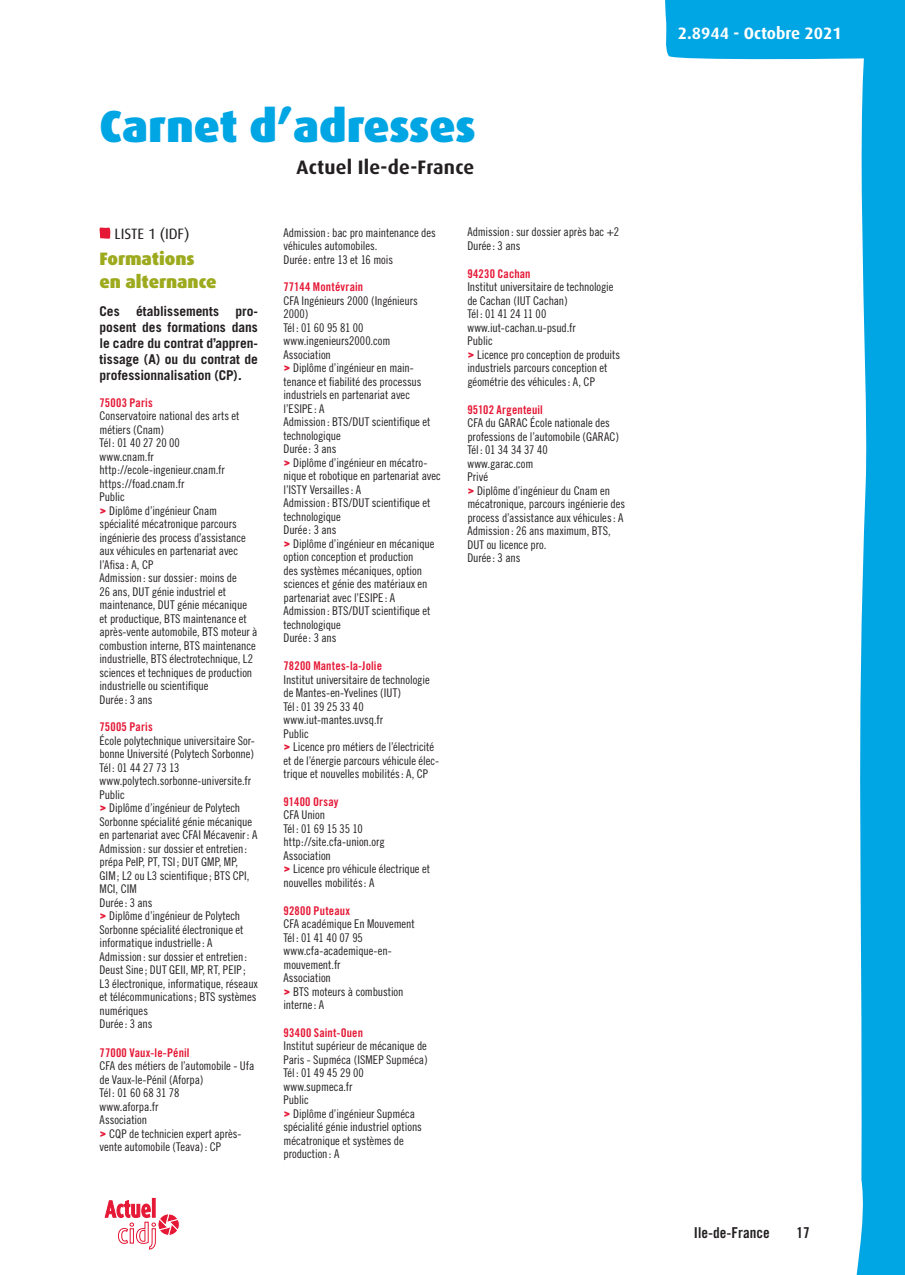
<style>
.page{position:relative;width:905px;height:1275px;background:#fff}
.page>*{position:absolute;margin:0;border:0;box-sizing:border-box;transform-origin:0 0}
.t1{font:900 45px "Dax";color:#00a5e3}
.t2{font:700 19.5px "Dax";letter-spacing:.01em;color:#231f20}
.t3{font:900 18px/22.5px "Dax";letter-spacing:-.005em;color:#9daa1d}
.t4{font:700 16.5px "Dax";color:#fff}
.t5{font:15px "Trade Gothic Bold Cond Twenty";color:#231f20}
.t6{font:15px "Dax";color:#231f20}
.t7{font:700 13.5px/15.8px "Trade Gothic";letter-spacing:-.005em;color:#231f20;text-align:justify}
.t8{font:12px/13.5px "Trade Gothic Cond Eighteen";letter-spacing:-.005em;color:#231f20}
.t9{font:12px "Trade Gothic Bold Cond Twenty";letter-spacing:.015em;color:#e51836}
.s1{font-family:"Dax";font-weight:900;color:#e51836}
</style>
<div class="page">
<div style="left:152px;top:1198px;width:3px;height:19px;border:1px solid #e51836"></div>
<svg style="left:105px;top:1200px;width:75px;height:49px"></svg>
<svg style="left:856px;top:61px;width:49px;height:1214px;fill:#00a5e3"></svg>
<svg style="left:99px;top:227px;width:12px;height:12px"></svg>
<div style="left:665px;top:0;width:240px;height:61px;background:#00a5e3"></div>
<svg style="left:898px;top:1268px;width:7px;height:7px"></svg>
<h1 class="t1" style="left:100px;top:100px;width:378px">Carnet d’adresses</h1>
<p class="t6" style="left:114px;top:225px;width:76px">LISTE 1 (IDF)</p>
<h3 class="t3" style="left:100px;top:248px;width:118px">Formations en alternance</h3>
<p class="t7" style="left:100px;top:304px;width:160px">Ces établissements pro&shy;posent des formations dans le cadre du contrat d’appren&shy;tissage (A) ou du contrat de professionnalisation (CP).</p>
<p class="t9" style="left:100px;top:395px;width:55px">75003 Paris</p>
<p class="t8" style="left:100px;top:409px;width:160px">Conservatoire national des arts et métiers (Cnam)<br>Tél: 01 40 27 20 00<br>www.cnam.fr http://ecole-ingenieur.cnam.fr https://foad.cnam.fr<br>Public<br><span class="s1">&gt;</span> Diplôme d’ingénieur Cnam spécialité mécatronique parcours ingénierie des process d’assistance aux véhicules en partenariat avec l’Afisa: A, CP<br>Admission: sur dossier: moins de<br>26 ans, DUT génie industriel et maintenance, DUT génie mécanique et productique, BTS maintenance et après-vente automobile, BTS moteur à combustion interne, BTS maintenance industrielle, BTS électrotechnique, L2 sciences et techniques de production industrielle ou scientifique<br>Durée: 3 ans</p>
<p class="t9" style="left:100px;top:720px;width:55px">75005 Paris</p>
<p class="t8" style="left:100px;top:734px;width:160px">École polytechnique universitaire Sor&shy;bonne Université (Polytech Sorbonne)<br>Tél: 01 44 27 73 13 www.polytech.sorbonne-universite.fr<br>Public<br><span class="s1">&gt;</span> Diplôme d’ingénieur de Polytech<br>Sorbonne spécialité génie mécanique en partenariat avec CFAI Mécavenir: A<br>Admission: sur dossier et entretien : prépa PeIP, PT, TSI; DUT GMP, MP,<br>GIM; L2 ou L3 scientifique; BTS CPI,<br>MCI, CIM<br>Durée: 3 ans<br><span class="s1">&gt;</span> Diplôme d’ingénieur de Polytech<br>Sorbonne spécialité électronique et informatique industrielle: A<br>Admission: sur dossier et entretien :<br>Deust Sine; DUT GEII, MP, RT, PEIP ;<br>L3 électronique, informatique, réseaux et télécommunications; BTS systèmes numériques<br>Durée: 3 ans</p>
<p class="t9" style="left:100px;top:1045px;width:91px">77000 Vaux-le-Pénil</p>
<p class="t8" style="left:100px;top:1059px;width:156px">CFA des métiers de l’automobile - Ufa de Vaux-le-Pénil (Aforpa)<br>Tél: 01 60 68 31 78<br>www.aforpa.fr<br>Association<br><span class="s1">&gt;</span> CQP de technicien expert après&shy;vente automobile (Teava): CP</p>
<h2 class="t2" style="left:297px;top:156px;width:179px">Actuel Ile-de-France</h2>
<p class="t8" style="left:283px;top:225px;width:154px">Admission: bac pro maintenance des véhicules automobiles.<br>Durée: entre 13 et 16 mois</p>
<p class="t9" style="left:283px;top:280px;width:81px">77144 Montévrain</p>
<p class="t8" style="left:283px;top:294px;width:159px">CFA Ingénieurs 2000 (Ingénieurs<br>2000)<br>Tél: 01 60 95 81 00 www.ingenieurs2000.com<br>Association<br><span class="s1">&gt;</span> Diplôme d’ingénieur en main&shy;tenance et fiabilité des processus industriels en partenariat avec l’ESIPE: A<br>Admission: BTS/DUT scientifique et technologique<br>Durée: 3 ans<br><span class="s1">&gt;</span> Diplôme d’ingénieur en mécatro&shy;nique et robotique en partenariat avec l’ISTY Versailles: A<br>Admission: BTS/DUT scientifique et technologique<br>Durée: 3 ans<br><span class="s1">&gt;</span> Diplôme d’ingénieur en mécanique option conception et production<br>des systèmes mécaniques, option sciences et génie des matériaux en partenariat avec l’ESIPE: A<br>Admission: BTS/DUT scientifique et technologique<br>Durée: 3 ans</p>
<p class="t9" style="left:283px;top:658px;width:100px">78200 Mantes-la-Jolie</p>
<p class="t8" style="left:283px;top:672px;width:157px">Institut universitaire de technologie de Mantes-en-Yvelines (IUT)<br>Tél: 01 39 25 33 40 www.iut-mantes.uvsq.fr<br>Public<br><span class="s1">&gt;</span> Licence pro métiers de l’électricité et de l’énergie parcours véhicule élec&shy;trique et nouvelles mobilités: A, CP</p>
<p class="t9" style="left:283px;top:794px;width:57px">91400 Orsay</p>
<p class="t8" style="left:283px;top:808px;width:148px">CFA Union<br>Tél: 01 69 15 35 10 http://site.cfa-union.org<br>Association<br><span class="s1">&gt;</span> Licence pro véhicule électrique et nouvelles mobilités: A</p>
<p class="t9" style="left:283px;top:903px;width:68px">92800 Puteaux</p>
<p class="t8" style="left:283px;top:917px;width:133px">CFA académique En Mouvement<br>Tél: 01 41 40 07 95 www.cfa-academique-en&shy;mouvement.fr<br>Association<br><span class="s1">&gt;</span> BTS moteurs à combustion interne : A</p>
<p class="t9" style="left:283px;top:1025px;width:81px">93400 Saint-Ouen</p>
<p class="t8" style="left:283px;top:1039px;width:146px">Institut supérieur de mécanique de<br>Paris - Supméca (ISMEP Supméca)<br>Tél: 01 49 45 29 00 www.supmeca.fr<br>Public<br><span class="s1">&gt;</span> Diplôme d’ingénieur Supméca spécialité génie industriel options mécatronique et systèmes de production: A</p>
<p class="t8" style="left:467px;top:225px;width:153px">Admission: sur dossier après bac +2<br>Durée: 3 ans</p>
<p class="t9" style="left:467px;top:266px;width:65px">94230 Cachan</p>
<p class="t8" style="left:467px;top:280px;width:154px">Institut universitaire de technologie de Cachan (IUT Cachan)<br>Tél: 01 41 24 11 00 www.iut-cachan.u-psud.fr<br>Public<br><span class="s1">&gt;</span> Licence pro conception de produits industriels parcours conception et géométrie des véhicules: A, CP</p>
<p class="t9" style="left:467px;top:402px;width:77px">95102 Argenteuil</p>
<p class="t8" style="left:467px;top:416px;width:159px">CFA du GARAC École nationale des professions de l’automobile (GARAC)<br>Tél: 01 34 34 37 40<br>www.garac.com<br>Privé<br><span class="s1">&gt;</span> Diplôme d’ingénieur du Cnam en mécatronique, parcours ingénierie des process d’assistance aux véhicules: A<br>Admission: 26 ans maximum, BTS,<br>DUT ou licence pro.<br>Durée: 3 ans</p>
<h3 class="t4" style="left:678px;top:24px;width:165px">2.8944 - Octobre 2021</h3>
<p class="t5" style="left:694px;top:1223px;width:77px">Ile-de-France</p>
<p class="t5" style="left:796px;top:1223px;width:15px">17</p>
</div>
